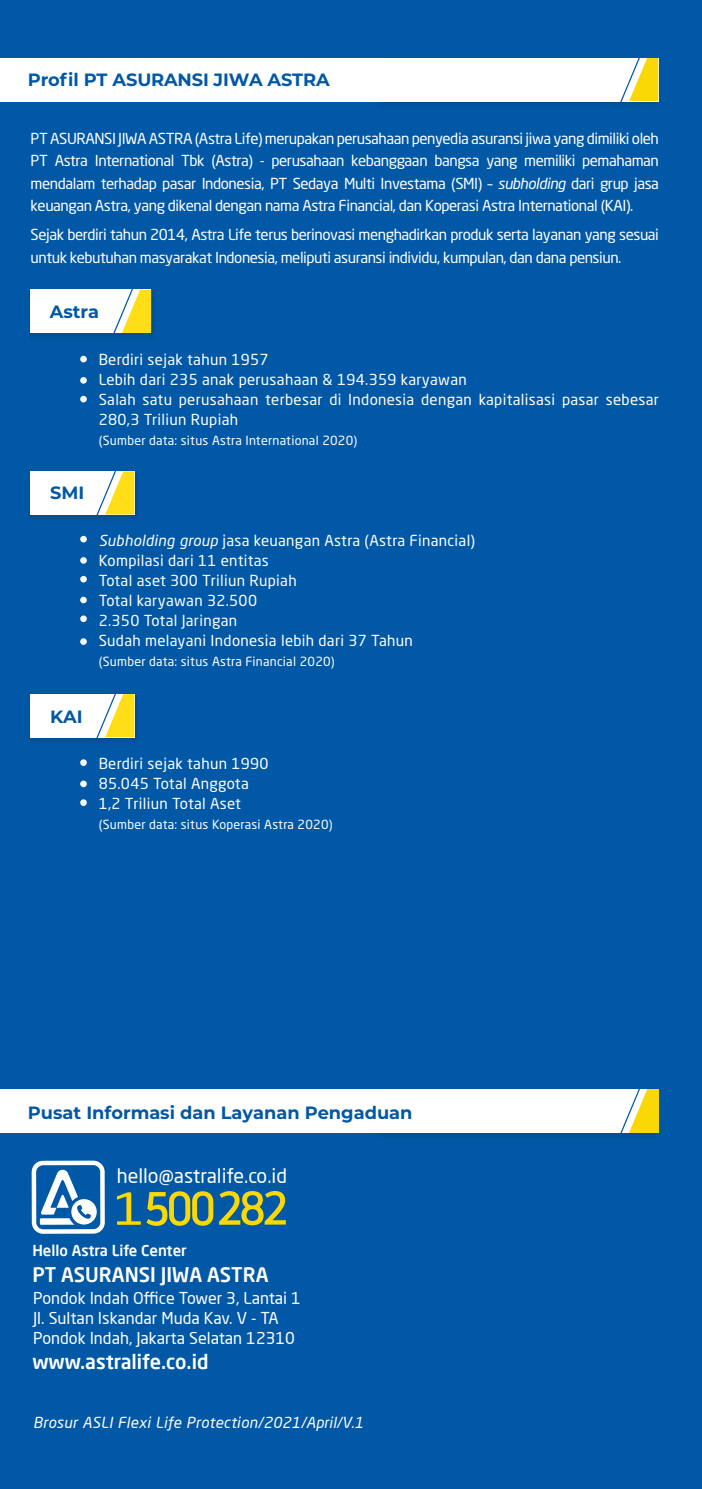
<style>
.page{position:relative;width:702px;height:1489px;background:#fff}
.page>*{position:absolute;margin:0;border:0;box-sizing:border-box;transform-origin:0 0}
.t1{font:500 19.75px "Neo Sans Pro";color:#fff}
.t2{font:19.75px "Neo Sans Pro";color:#fff}
.t3{font:700 17.75px "Montserrat";color:#0158a6}
.t4{font:16px/19.8px "Neo Sans Pro";color:#fff}
.t5{font:15px/20px "Neo Sans Pro";letter-spacing:.02em;color:#fff}
.t6{font:15px/22.5px "Neo Sans Pro";letter-spacing:-.03em;color:#fff}
.t7{font:italic 15px "Neo Sans Pro";letter-spacing:.02em;color:#fff}
.t8{font:15px "Neo Sans Pro";color:#0158a6}
.t9{font:500 14.75px "Neo Sans Pro";color:#fff}
.t10{font:12.5px "Neo Sans Pro";letter-spacing:.02em;color:#fff}
.s1{font-style:italic}
</style>
<div class="page">
<div style="left:0;top:0;width:702px;height:1488px;background:#0158a6"></div>
<img style="left:369px;top:58px;width:290px;height:47px">
<div style="left:0;top:58px;width:658px;height:43px;background:#fff"></div>
<svg style="left:620px;top:58px;width:38px;height:43px"></svg>
<img style="left:30px;top:289px;width:124px;height:48px">
<div style="left:30px;top:290px;width:121px;height:43px;background:#fff"></div>
<svg style="left:113px;top:290px;width:38px;height:43px"></svg>
<img style="left:30px;top:694px;width:107px;height:47px">
<div style="left:30px;top:694px;width:104px;height:43px;background:#fff"></div>
<svg style="left:96px;top:694px;width:38px;height:43px"></svg>
<img style="left:30px;top:471px;width:107px;height:47px">
<div style="left:30px;top:471px;width:104px;height:43px;background:#fff"></div>
<svg style="left:97px;top:471px;width:37px;height:43px"></svg>
<div style="left:80px;top:356px;width:7px;height:6px;background:#fff;border-radius:50%"></div>
<div style="left:80px;top:377px;width:7px;height:6px;background:#fff;border-radius:50%"></div>
<div style="left:80px;top:396px;width:7px;height:6px;background:#fff;border-radius:50%"></div>
<div style="left:80px;top:536px;width:7px;height:6px;background:#fff;border-radius:50%"></div>
<div style="left:80px;top:557px;width:7px;height:6px;background:#fff;border-radius:50%"></div>
<div style="left:80px;top:576px;width:7px;height:6px;background:#fff;border-radius:50%"></div>
<div style="left:80px;top:596px;width:7px;height:7px;background:#fff;border-radius:50%"></div>
<div style="left:80px;top:615px;width:7px;height:7px;background:#fff;border-radius:50%"></div>
<div style="left:80px;top:638px;width:7px;height:7px;background:#fff;border-radius:50%"></div>
<div style="left:80px;top:759px;width:7px;height:7px;background:#fff;border-radius:50%"></div>
<div style="left:80px;top:780px;width:7px;height:7px;background:#fff;border-radius:50%"></div>
<div style="left:80px;top:799px;width:7px;height:7px;background:#fff;border-radius:50%"></div>
<svg style="left:32px;top:1160px;width:73px;height:73px"></svg>
<svg style="left:219px;top:1191px;width:67px;height:34px"></svg>
<svg style="left:117px;top:1191px;width:96px;height:34px"></svg>
<img style="left:369px;top:1089px;width:290px;height:47px">
<div style="left:0;top:1089px;width:658px;height:43px;background:#fff"></div>
<svg style="left:620px;top:1089px;width:38px;height:43px"></svg>
<p class="t3" style="left:28px;top:66px;width:303px">Profil PT ASURANSI JIWA ASTRA</p>
<p class="t5" style="left:31px;top:127px;width:630px;line-height:22.5px;text-align:justify">PT ASURANSI JIWA ASTRA (Astra Life) merupakan perusahaan penyedia asuransi jiwa yang dimiliki oleh PT Astra International Tbk (Astra) - perusahaan kebanggaan bangsa yang memiliki pemahaman mendalam terhadap pasar Indonesia, PT Sedaya Multi Investama (SMI) – <span class="s1">subholding</span> dari grup jasa keuangan Astra, yang dikenal dengan nama Astra Financial, dan Koperasi Astra International (KAI).</p>
<p class="t6" style="left:31px;top:223px;width:629px">Sejak berdiri tahun 2014, Astra Life terus berinovasi menghadirkan produk serta layanan yang sesuai untuk kebutuhan masyarakat Indonesia, meliputi asuransi individu, kumpulan, dan dana pensiun.</p>
<p class="t3" style="left:50px;top:299px;width:51px">Astra</p>
<p class="t3" style="left:50px;top:480px;width:36px">SMI</p>
<p class="t8" style="left:62px;top:482px;width:8px">•</p>
<p class="t5" style="left:99px;top:349px;width:561px">Berdiri sejak tahun 1957<br>Lebih dari 235 anak perusahaan &amp; 194.359 karyawan<br>Salah satu perusahaan terbesar di Indonesia dengan kapitalisasi pasar sebesar 280,3 Triliun Rupiah</p>
<p class="t10" style="left:99px;top:432px;width:260px">(Sumber data: situs Astra International 2020)</p>
<p class="t5" style="left:99px;top:530px;width:378px"><span class="s1">Subholding group</span> jasa keuangan Astra (Astra Financial)<br>Kompilasi dari 11 entitas<br>Total aset 300 Triliun Rupiah<br>Total karyawan 32.500<br>2.350 Total Jaringan<br>Sudah melayani Indonesia lebih dari 37 Tahun</p>
<p class="t10" style="left:99px;top:653px;width:237px">(Sumber data: situs Astra Financial 2020)</p>
<p class="t3" style="left:50px;top:703px;width:34px">KAI</p>
<p class="t5" style="left:99px;top:753px;width:171px">Berdiri sejak tahun 1990<br>85.045 Total Anggota<br>1,2 Triliun Total Aset</p>
<p class="t10" style="left:99px;top:816px;width:235px">(Sumber data: situs Koperasi Astra 2020)</p>
<p class="t3" style="left:28px;top:1100px;width:386px">Pusat Informasi dan Layanan Pengaduan</p>
<h1 class="t2" style="left:117px;top:1163px;width:172px">hello@astralife.co.id</h1>
<p class="t9" style="left:32px;top:1240px;width:156px">Hello Astra Life Center</p>
<p class="t4" style="left:33px;top:1287px;width:269px">Pondok Indah Office Tower 3, Lantai 1<br>Jl. Sultan Iskandar Muda Kav. V - TA<br>Pondok Indah, Jakarta Selatan 12310</p>
<h1 class="t1" style="left:33px;top:1262px;width:237px">PT ASURANSI JIWA ASTRA</h1>
<h1 class="t1" style="left:32px;top:1348px;width:178px">www.astralife.co.id</h1>
<p class="t7" style="left:33px;top:1412px;width:332px">Brosur ASLI Flexi Life Protection/2021/April/V.1</p>
</div>
